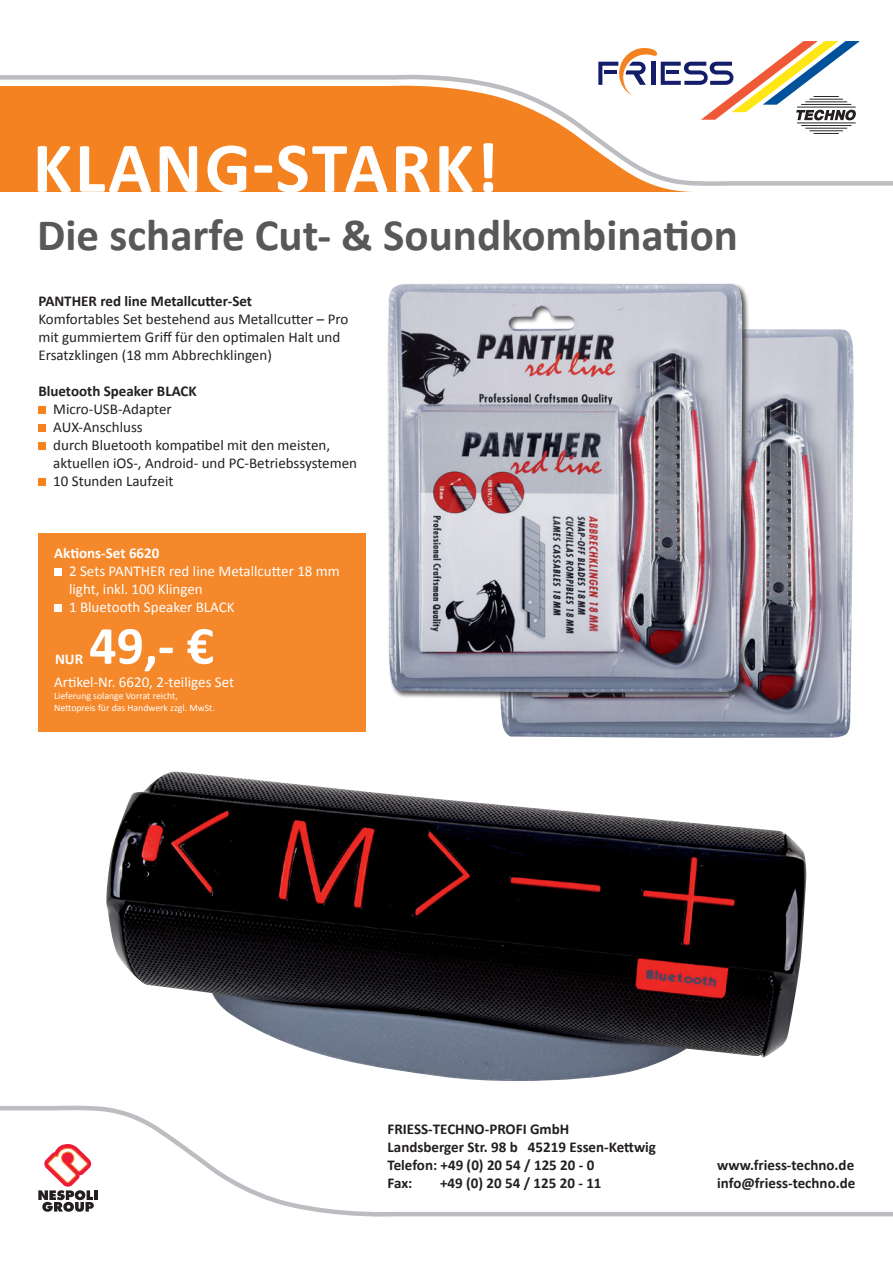
<style>
.page{position:relative;width:893px;height:1263px;background:#fff}
.page>*{position:absolute;margin:0;border:0;box-sizing:border-box;transform-origin:0 0}
.t1{font:700 72px "Calibri";letter-spacing:.04em;color:#fff}
.t2{font:700 54px "Calibri";color:#fff}
.t3{font:700 45px "Calibri";color:#57585a}
.t4{font:15px/18px "Calibri";color:#231f20}
.t5{font:700 15px/18px "Calibri";color:#231f20}
.t6{font:15px/18px "Calibri";color:#fff}
.t7{font:700 15px "Calibri";color:#fff}
.t8{font:9.75px/12px "Calibri";color:#fff}
</style>
<div class="page">
<hr style="left:0;top:189px;width:694px;height:3px;background:#f58220">
<svg style="left:0;top:74px;width:893px;height:115px"></svg>
<svg style="left:814px;top:133px;width:25px;height:1px"></svg>
<hr style="left:809px;top:130px;width:34px;height:1px;background:#231f20">
<hr style="left:805px;top:128px;width:42px;height:1px;background:#231f20">
<hr style="left:801px;top:125px;width:50px;height:1px;background:#231f20">
<hr style="left:797px;top:122px;width:59px;height:1px;background:#231f20">
<svg style="left:598px;top:41px;width:262px;height:79px"></svg>
<svg style="left:0;top:1105px;width:893px;height:112px"></svg>
<svg style="left:38px;top:1142px;width:59px;height:70px"></svg>
<div style="left:38px;top:533px;width:328px;height:199px;background:#f5882b"></div>
<div style="left:54px;top:569px;width:7px;height:7px;background:#fff"></div>
<div style="left:54px;top:605px;width:7px;height:7px;background:#fff"></div>
<img style="left:500px;top:329px;width:353px;height:409px">
<div style="left:38px;top:406px;width:8px;height:8px;background:#f58220"></div>
<div style="left:38px;top:424px;width:8px;height:8px;background:#f58220"></div>
<div style="left:38px;top:442px;width:8px;height:8px;background:#f58220"></div>
<div style="left:38px;top:478px;width:8px;height:8px;background:#f58220"></div>
<img style="left:106px;top:771px;width:700px;height:310px">
<div style="left:386px;top:282px;width:364px;height:418px;background:#231f20;opacity:.75"></div>
<img style="left:388px;top:283px;width:354px;height:410px">
<h1 class="t1" style="left:33px;top:122px;width:467px">KLANG-STARK!</h1>
<h3 class="t3" style="left:37px;top:206px;width:702px">Die scharfe Cut- &amp; Soundkombination</h3>
<p class="t5" style="left:38px;top:292px;width:215px">PANTHER red line Metallcutter-Set</p>
<p class="t4" style="left:38px;top:310px;width:311px">Komfortables Set bestehend aus Metallcutter – Pro mit gummiertem Griff für den optimalen Halt und<br>Ersatzklingen (18 mm Abbrechklingen)</p>
<p class="t5" style="left:38px;top:382px;width:160px">Bluetooth Speaker BLACK</p>
<p class="t4" style="left:53px;top:400px;width:305px">Micro-USB-Adapter<br>AUX-Anschluss<br>durch Bluetooth kompatibel mit den meisten, aktuellen iOS-, Android- und PC-Betriebssystemen<br>10 Stunden Laufzeit</p>
<p class="t7" style="left:54px;top:543px;width:107px">Aktions-Set 6620</p>
<p class="t6" style="left:69px;top:562px;width:272px">2 Sets PANTHER red line Metallcutter 18 mm light, inkl. 100 Klingen<br>1 Bluetooth Speaker BLACK</p>
<h2 class="t2" style="left:89px;top:611px;width:126px">49,- €</h2>
<p class="t7" style="left:55px;top:649px;width:30px">NUR</p>
<p class="t6" style="left:54px;top:673px;width:182px">Artikel-Nr. 6620, 2-teiliges Set</p>
<p class="t8" style="left:54px;top:690px;width:162px">Lieferung solange Vorrat reicht,<br>Nettopreis für das Handwerk zzgl. MwSt.</p>
<p class="t5" style="left:388px;top:1120px;width:270px">FRIESS-TECHNO-PROFI GmbH<br>Landsberger Str. 98 b 45219 Essen-Kettwig<br>Telefon: +49 (0) 20 54 / 125 20 - 0<br>Fax:</p>
<p class="t5" style="left:440px;top:1174px;width:163px">+49 (0) 20 54 / 125 20 - 11</p>
<p class="t5" style="left:717px;top:1156px;width:140px">www.friess-techno.de info@friess-techno.de</p>
</div>
